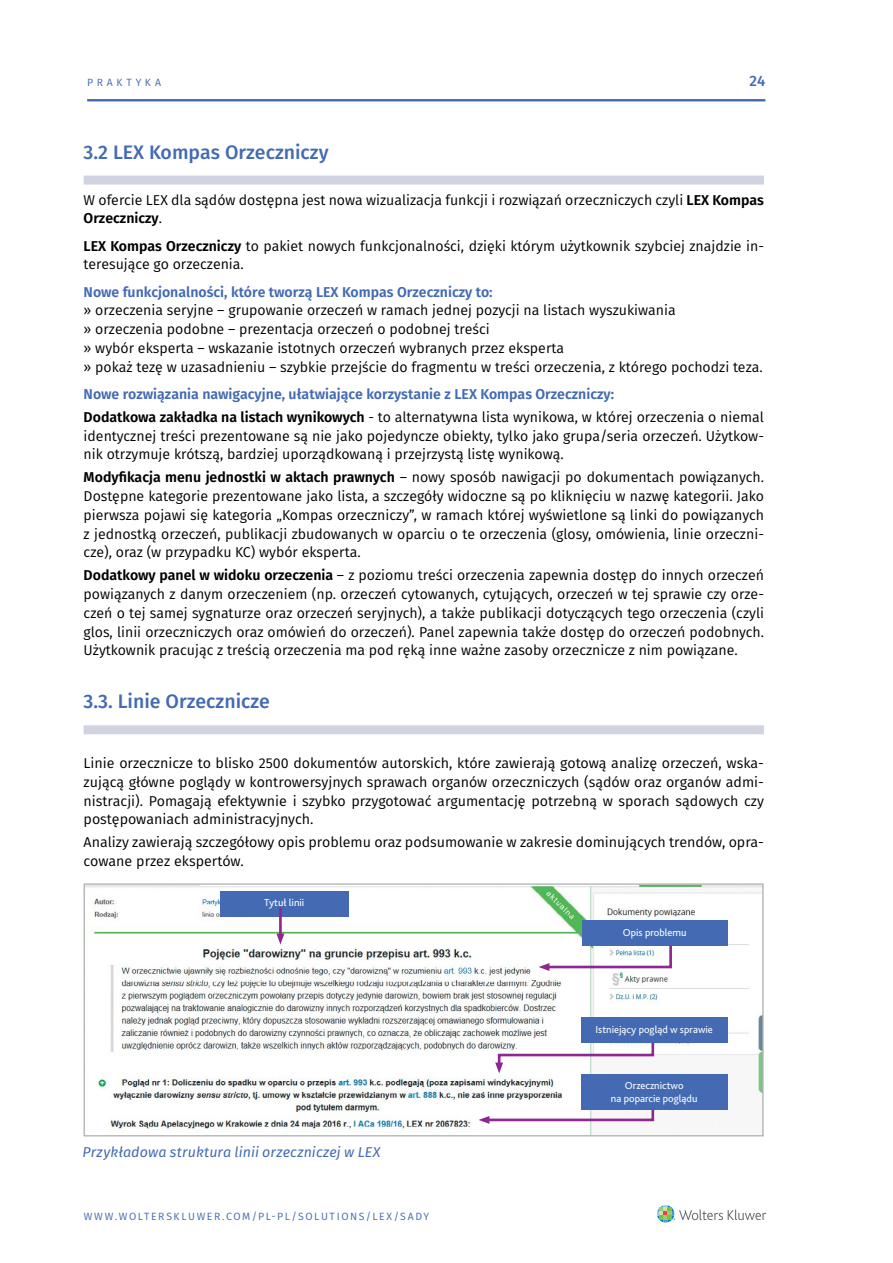
<style>
.page{position:relative;width:893px;height:1263px;background:#fff}
.page>*{position:absolute;margin:0;border:0;box-sizing:border-box;transform-origin:0 0}
.t1{font:500 19.5px "Fira Sans";color:#436ab3}
.t2{font:500 15px "Fira Sans";color:#436ab3}
.t3{font:14.25px/18.8px "Fira Sans";color:#000}
.t4{font:600 14.25px/23px "Fira Sans";color:#436ab3}
.t5{font:italic 14.25px "Fira Sans";letter-spacing:.01em;color:#436ab3}
.t6{font:10.65px/12.8px "Bliss 2";color:#fff;text-align:center}
.t7{font:10.5px "Fira Sans";letter-spacing:.155em;color:#436ab3}
.t8{font:10.5px "Fira Sans";letter-spacing:.37em;color:#436ab3}
.s1{font-weight:600}
.s2{color:#000}
.s3{font-weight:400;color:#000}
</style>
<div class="page">
<svg style="left:657px;top:1205px;width:109px;height:17px"></svg>
<hr style="left:87px;top:99px;width:678px;height:2px;background:#436ab3">
<div style="left:84px;top:176px;width:680px;height:9px;background:#d1d4e0"></div>
<div style="left:84px;top:725px;width:680px;height:9px;background:#d1d4e0"></div>
<img style="left:86px;top:885px;width:676px;height:249px">
<div style="left:84px;top:883px;width:680px;height:253px;border:1px solid #afb1b4"></div>
<div style="left:582px;top:920px;width:145px;height:25px;background:#436ab3"></div>
<svg style="left:539px;top:943px;width:134px;height:28px"></svg>
<div style="left:581px;top:1017px;width:146px;height:26px;background:#436ab3"></div>
<svg style="left:495px;top:1040px;width:160px;height:33px"></svg>
<div style="left:581px;top:1074px;width:146px;height:36px;background:#436ab3"></div>
<svg style="left:479px;top:1107px;width:176px;height:17px"></svg>
<div style="left:220px;top:891px;width:129px;height:25px;background:#436ab3"></div>
<hr style="left:279px;top:907px;width:3px;height:29px;background:#8e278f">
<svg style="left:276px;top:934px;width:8px;height:10px"></svg>
<p class="t8" style="left:87px;top:74px;width:75px">PRAKTYKA</p>
<p class="t2" style="left:749px;top:69px;width:17px">24</p>
<h1 class="t1" style="left:84px;top:136px;width:246px">3.2 LEX Kompas Orzeczniczy</h1>
<p class="t3" style="left:84px;top:190px;width:682px">W ofercie LEX dla sądów dostępna jest nowa wizualizacja funkcji i rozwiązań orzeczniczych czyli <span class="s1">LEX Kompas<br>Orzeczniczy</span>.</p>
<p class="t3" style="left:84px;top:236px;width:682px"><span class="s1">LEX Kompas Orzeczniczy</span> to pakiet nowych funkcjonalności, dzięki którym użytkownik szybciej znajdzie in&shy;teresujące go orzeczenia.</p>
<p class="t4" style="left:84px;top:279px;width:411px">Nowe funkcjonalności, które tworzą LEX Kompas Orzeczniczy to:</p>
<p class="t3" style="left:84px;top:301px;width:681px">» orzeczenia seryjne – grupowanie orzeczeń w ramach jednej pozycji na listach wyszukiwania<br>» orzeczenia podobne – prezentacja orzeczeń o podobnej treści<br>» wybór eksperta – wskazanie istotnych orzeczeń wybranych przez eksperta<br>» pokaż tezę w uzasadnieniu – szybkie przejście do fragmentu w treści orzeczenia, z którego pochodzi teza.</p>
<p class="t4" style="left:84px;top:382px;width:682px">Nowe rozwiązania nawigacyjne, ułatwiające korzystanie z LEX Kompas Orzeczniczy:<br><span class="s2">Dodatkowa zakładka na listach wynikowych</span> <span class="s3">- to alternatywna lista wynikowa, w której orzeczenia o niemal</span></p>
<p class="t3" style="left:84px;top:426px;width:682px">identycznej treści prezentowane są nie jako pojedyncze obiekty, tylko jako grupa/seria orzeczeń. Użytkow&shy;nik otrzymuje krótszą, bardziej uporządkowaną i przejrzystą listę wynikową.</p>
<p class="t3" style="left:84px;top:468px;width:682px;text-align:justify"><span class="s1">Modyfikacja menu jednostki w aktach prawnych</span> – nowy sposób nawigacji po dokumentach powiązanych.<br>Dostępne kategorie prezentowane jako lista, a szczegóły widoczne są po kliknięciu w nazwę kategorii. Jako pierwsza pojawi się kategoria „Kompas orzeczniczy”, w ramach której wyświetlone są linki do powiązanych z jednostką orzeczeń, publikacji zbudowanych w oparciu o te orzeczenia (glosy, omówienia, linie orzeczni&shy;cze), oraz (w przypadku KC) wybór eksperta.</p>
<p class="t3" style="left:84px;top:566px;width:682px;text-align:justify"><span class="s1">Dodatkowy panel w widoku orzeczenia</span> – z poziomu treści orzeczenia zapewnia dostęp do innych orzeczeń powiązanych z danym orzeczeniem (np. orzeczeń cytowanych, cytujących, orzeczeń w tej sprawie czy orze&shy;czeń o tej samej sygnaturze oraz orzeczeń seryjnych), a także publikacji dotyczących tego orzeczenia (czyli glos, linii orzeczniczych oraz omówień do orzeczeń). Panel zapewnia także dostęp do orzeczeń podobnych.<br>Użytkownik pracując z treścią orzeczenia ma pod ręką inne ważne zasoby orzecznicze z nim powiązane.</p>
<h1 class="t1" style="left:84px;top:686px;width:188px">3.3. Linie Orzecznicze</h1>
<p class="t3" style="left:84px;top:753px;width:682px;text-align:justify">Linie orzecznicze to blisko 2500 dokumentów autorskich, które zawierają gotową analizę orzeczeń, wska&shy;zującą główne poglądy w kontrowersyjnych sprawach organów orzeczniczych (sądów oraz organów admi&shy;nistracji). Pomagają efektywnie i szybko przygotować argumentację potrzebną w sporach sądowych czy postępowaniach administracyjnych.</p>
<p class="t3" style="left:84px;top:833px;width:682px">Analizy zawierają szczegółowy opis problemu oraz podsumowanie w zakresie dominujących trendów, opra&shy;cowane przez ekspertów.</p>
<p class="t6" style="left:264px;top:896px;width:42px">Tytuł linii</p>
<p class="t5" style="left:83px;top:1141px;width:299px">Przykładowa struktura linii orzeczniczej w LEX</p>
<p class="t7" style="left:84px;top:1208px;width:347px">WWW.WOLTERSKLUWER.COM/PL-PL/SOLUTIONS/LEX/SADY</p>
<p class="t6" style="left:623px;top:925px;width:65px">Opis problemu</p>
<p class="t6" style="left:595px;top:1023px;width:119px">Istniejący pogląd w sprawie</p>
<p class="t6" style="left:611px;top:1079px;width:88px">Orzecznictwo<br>na poparcie poglądu</p>
</div>
